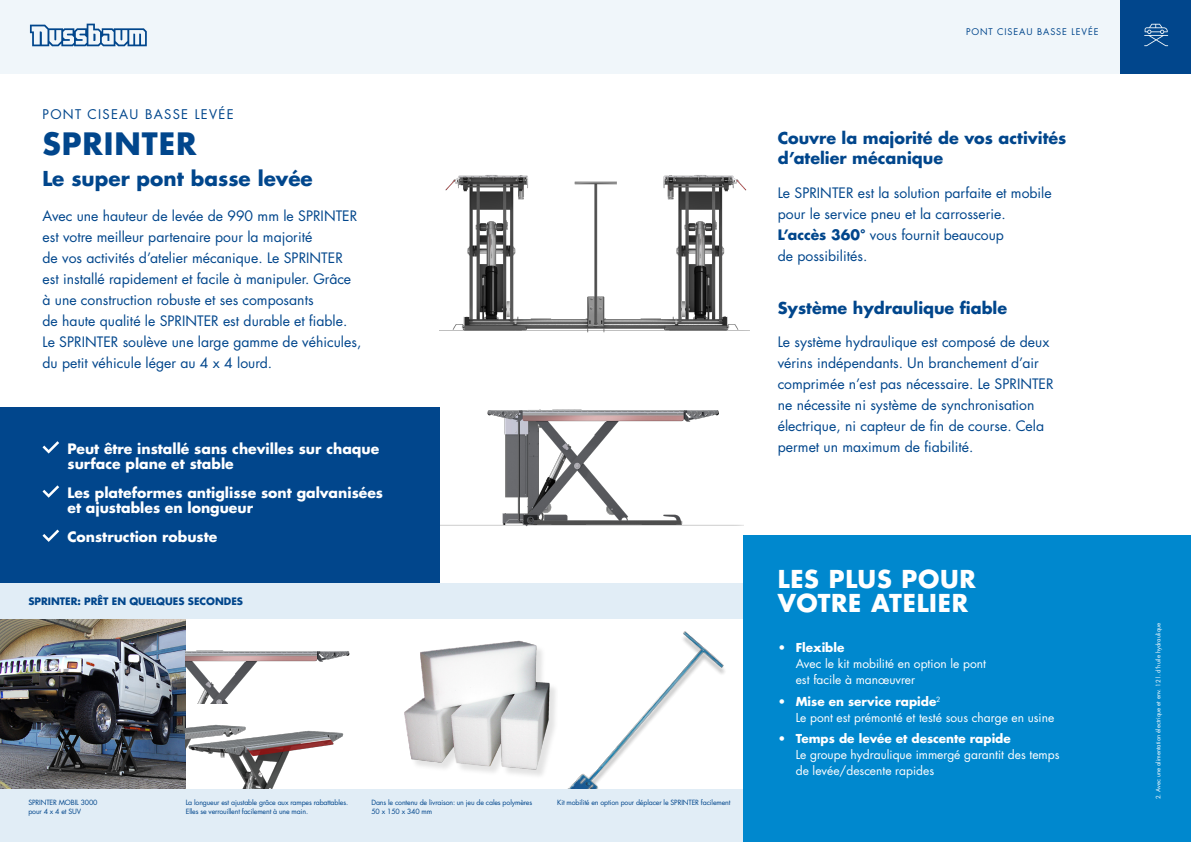
<style>
.page{position:relative;width:1191px;height:842px;background:#fff}
.page>*{position:absolute;margin:0;border:0;box-sizing:border-box;transform-origin:0 0}
.t1{font:700 30px "Futura LT Pro";letter-spacing:.03em;color:#01468c}
.t2{font:700 24px/24px "Futura LT Pro";letter-spacing:.03em;color:#fff}
.t3{font:700 20px "Futura LT Pro";color:#01468c}
.t4{font:700 16px/20px "Futura LT Pro";color:#01468c}
.t5{font:14px/21px "Futura LT Pro";color:#01468c}
.t6{font:700 14px/15px "Futura LT Pro";color:#fff}
.t7{font:13px "Futura LT Pro";letter-spacing:.1em;color:#01468c}
.t8{font:12px/16px "Futura LT Pro";color:#fff}
.t9{font:700 10px "Futura LT Pro";color:#01468c}
.t10{font:9px "Futura LT Pro";letter-spacing:.1em;color:#01468c}
.légendes{font:7px/8.4px "Futura LT Pro";letter-spacing:-.02em;color:#01468c}
.t11{font:6px "Futura LT Pro";color:#fff}
.s1{font-weight:700}
</style>
<div class="page">
<img style="left:0;top:619px;width:186px;height:170px">
<img style="left:186px;top:640px;width:370px;height:149px">
<img style="left:567px;top:631px;width:158px;height:158px">
<div style="left:1119px;top:0;width:72px;height:74px;background:#01468c"></div>
<div style="left:0;top:0;width:1119px;height:74px;background:#f0f6fa"></div>
<svg style="left:1144px;top:24px;width:24px;height:22px"></svg>
<svg style="left:30px;top:24px;width:117px;height:22px"></svg>
<img style="left:439px;top:407px;width:304px;height:176px">
<img style="left:439px;top:175px;width:310px;height:158px">
<div style="left:0;top:789px;width:743px;height:53px;background:#e1edf6"></div>
<div style="left:0;top:407px;width:439px;height:198px;background:#01468c"></div>
<svg style="left:43px;top:441px;width:16px;height:12px"></svg>
<svg style="left:43px;top:485px;width:16px;height:13px"></svg>
<svg style="left:43px;top:530px;width:16px;height:12px"></svg>
<div style="left:0;top:583px;width:743px;height:36px;background:#e1edf6"></div>
<div style="left:743px;top:536px;width:448px;height:306px;background:#0088ce"></div>
<p class="t7" style="left:43px;top:105px;width:193px">PONT CISEAU BASSE LEVÉE</p>
<p class="t1" style="left:43px;top:121px;width:156px">SPRINTER</p>
<p class="t3" style="left:43px;top:163px;width:272px">Le super pont basse levée</p>
<p class="t5" style="left:43px;top:205px;width:320px">Avec une hauteur de levée de 990 mm le SPRINTER est votre meilleur partenaire pour la majorité<br>de vos activités d’atelier mécanique. Le SPRINTER est installé rapidement et facile à manipuler. Grâce à une construction robuste et ses composants<br>de haute qualité le SPRINTER est durable et fiable.<br>Le SPRINTER soulève une large gamme de véhicules, du petit véhicule léger au 4 x 4 lourd.</p>
<p class="t6" style="left:67px;top:440px;width:313px">Peut être installé sans chevilles sur chaque surface plane et stable</p>
<p class="t6" style="left:67px;top:484px;width:317px">Les plateformes antiglisse sont galvanisées et ajustables en longueur</p>
<p class="t6" style="left:67px;top:529px;width:151px">Construction robuste</p>
<p class="t9" style="left:28px;top:593px;width:216px">SPRINTER: PRÊT EN QUELQUES SECONDES</p>
<p class="légendes" style="left:28px;top:798px;width:71px">SPRINTER MOBIL 3000 pour 4 x 4 et SUV</p>
<p class="légendes" style="left:186px;top:798px;width:164px">La longueur est ajustable grâce aux rampes rabattables.<br>Elles se verrouillent facilement à une main.</p>
<p class="légendes" style="left:371px;top:798px;width:162px">Dans le contenu de livraison: un jeu de cales polymères<br>50 x 150 x 340 mm</p>
<p class="légendes" style="left:557px;top:798px;width:175px">Kit mobilité en option pour déplacer le SPRINTER facilement</p>
<p class="t10" style="left:966px;top:25px;width:134px">PONT CISEAU BASSE LEVÉE</p>
<p class="t4" style="left:777px;top:128px;width:290px">Couvre la majorité de vos activités d’atelier mécanique</p>
<p class="t5" style="left:777px;top:182px;width:275px">Le SPRINTER est la solution parfaite et mobile pour le service pneu et la carrosserie.<br><span class="s1">L’accès 360°</span> vous fournit beaucoup<br>de possibilités.</p>
<p class="t4" style="left:777px;top:297px;width:231px">Système hydraulique fiable</p>
<p class="t5" style="left:777px;top:332px;width:277px">Le système hydraulique est composé de deux vérins indépendants. Un branchement d’air comprimée n’est pas nécessaire. Le SPRINTER ne nécessite ni système de synchronisation électrique, ni capteur de fin de course. Cela permet un maximum de fiabilité.</p>
<p class="t2" style="left:777px;top:566px;width:200px">LES PLUS POUR<br>VOTRE ATELIER</p>
<p class="t8" style="left:795px;top:639px;width:192px;text-indent:-18px"><span class="s1">• Flexible<br></span>Avec le kit mobilité en option le pont est facile à manœuvrer</p>
<p class="t8" style="left:795px;top:693px;width:260px;text-indent:-18px"><span class="s1">• Mise en service rapide</span><sup>2<br></sup>Le pont est prémonté et testé sous charge en usine</p>
<p class="t8" style="left:795px;top:731px;width:265px;text-indent:-18px"><span class="s1">• Temps de levée et descente rapide<br></span>Le groupe hydraulique immergé garantit des temps de levée/descente rapides</p>
<p class="t11" style="left:1154px;top:799px;width:178px;rotate:-90deg">2. Avec une alimentation électrique et env. 12 l. d’huile hydraulique</p>
</div>
